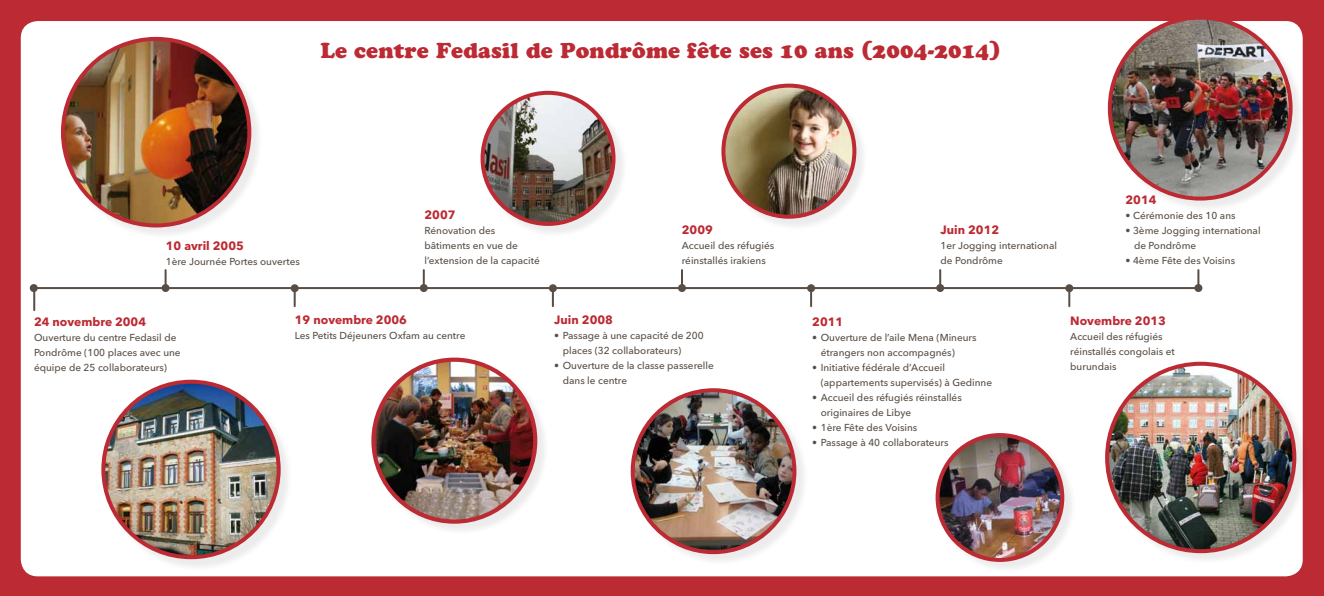
<style>
.page{position:relative;width:1324px;height:596px;background:#fff}
.page>*{position:absolute;margin:0;border:0;box-sizing:border-box;transform-origin:0 0}
.t1{font:21.5px "Cooper Black Std";letter-spacing:.01em;color:#bc2a33}
.t2{font:700 12px "Avenir Next LT Pro";color:#bc2a33}
.t3{font:500 10px/15px "Avenir Next LT Pro";color:#584e46}
.s1{font-weight:400}
</style>
<div class="page">
<div style="left:0;top:0;width:1324px;height:595px;background:#bc2a33"></div>
<div style="left:21px;top:21px;width:1282px;height:555px;background:#fff;border-radius:17px"></div>
<hr style="left:34px;top:287px;width:1162px;height:2px;background:#584e46">
<div style="left:30px;top:284px;width:8px;height:8px;background:#584e46;border-radius:50%"></div>
<hr style="left:33px;top:288px;width:2px;height:22px;background:#584e46">
<svg style="left:1197px;top:270px;width:2px;height:14px"></svg>
<div style="left:1194px;top:284px;width:8px;height:8px;background:#584e46;border-radius:50%"></div>
<svg style="left:1068px;top:292px;width:2px;height:14px"></svg>
<div style="left:1065px;top:284px;width:8px;height:8px;background:#584e46;border-radius:50%"></div>
<svg style="left:939px;top:270px;width:2px;height:14px"></svg>
<div style="left:936px;top:284px;width:8px;height:8px;background:#584e46;border-radius:50%"></div>
<svg style="left:810px;top:292px;width:2px;height:14px"></svg>
<div style="left:807px;top:284px;width:8px;height:8px;background:#584e46;border-radius:50%"></div>
<svg style="left:681px;top:270px;width:2px;height:14px"></svg>
<div style="left:678px;top:284px;width:8px;height:8px;background:#584e46;border-radius:50%"></div>
<svg style="left:552px;top:292px;width:2px;height:14px"></svg>
<div style="left:549px;top:284px;width:8px;height:8px;background:#584e46;border-radius:50%"></div>
<svg style="left:423px;top:270px;width:2px;height:14px"></svg>
<div style="left:420px;top:284px;width:8px;height:8px;background:#584e46;border-radius:50%"></div>
<svg style="left:294px;top:292px;width:2px;height:14px"></svg>
<div style="left:291px;top:284px;width:8px;height:8px;background:#584e46;border-radius:50%"></div>
<svg style="left:165px;top:270px;width:2px;height:14px"></svg>
<div style="left:162px;top:284px;width:8px;height:8px;background:#584e46;border-radius:50%"></div>
<div style="left:103px;top:381px;width:190px;height:190px;background:#000;opacity:.08"></div>
<img style="left:103px;top:381px;width:176px;height:176px;border-radius:88px">
<div style="left:101px;top:379px;width:180px;height:180px;border:4px solid #bc2a33;border-radius:50%"></div>
<div style="left:62px;top:38px;width:202px;height:202px;background:#000;opacity:.08"></div>
<img style="left:63px;top:39px;width:186px;height:186px;border-radius:93px">
<div style="left:61px;top:37px;width:190px;height:190px;border:4px solid #bc2a33;border-radius:50%"></div>
<div style="left:373px;top:359px;width:177px;height:176px;background:#000;opacity:.08"></div>
<img style="left:373px;top:359px;width:162px;height:162px;border-radius:81px">
<div style="left:371px;top:357px;width:166px;height:166px;border:4px solid #bc2a33;border-radius:50%"></div>
<div style="left:723px;top:85px;width:146px;height:146px;background:#000;opacity:.08"></div>
<img style="left:723px;top:86px;width:131px;height:130px;border-radius:65px">
<div style="left:721px;top:84px;width:135px;height:134px;border:4px solid #bc2a33;border-radius:50%"></div>
<div style="left:632px;top:389px;width:176px;height:177px;background:#000;opacity:.08"></div>
<img style="left:633px;top:390px;width:161px;height:161px;border-radius:81px">
<div style="left:631px;top:388px;width:165px;height:165px;border:4px solid #bc2a33;border-radius:50%"></div>
<div style="left:1106px;top:363px;width:202px;height:202px;background:#000;opacity:.08"></div>
<img style="left:1107px;top:363px;width:187px;height:188px;border-radius:94px">
<div style="left:1105px;top:361px;width:191px;height:192px;border:4px solid #bc2a33;border-radius:50%"></div>
<div style="left:937px;top:434px;width:140px;height:140px;background:#000;opacity:.08"></div>
<img style="left:937px;top:435px;width:125px;height:124px;border-radius:62px">
<div style="left:935px;top:433px;width:129px;height:128px;border:4px solid #bc2a33;border-radius:50%"></div>
<div style="left:1109px;top:17px;width:196px;height:196px;background:#000;opacity:.08"></div>
<img style="left:1110px;top:18px;width:180px;height:180px;border-radius:90px">
<div style="left:1108px;top:16px;width:184px;height:184px;border:4px solid #bc2a33;border-radius:50%"></div>
<div style="left:482px;top:92px;width:146px;height:146px;background:#000;opacity:.08"></div>
<img style="left:482px;top:93px;width:131px;height:131px;border-radius:65px">
<div style="left:480px;top:91px;width:135px;height:135px;border:4px solid #bc2a33;border-radius:50%"></div>
<h1 class="t1" style="left:320px;top:38px;width:682px">Le centre Fedasil de Pondrôme fête ses 10 ans (2004-2014)</h1>
<p class="t2" style="left:166px;top:238px;width:79px">10 avril 2005</p>
<p class="t3" style="left:166px;top:253px;width:136px">1ère Journée Portes ouvertes</p>
<p class="t2" style="left:424px;top:207px;width:33px">2007</p>
<p class="t3" style="left:424px;top:223px;width:117px">Rénovation des bâtiments en vue de l’extension de la capacité</p>
<p class="t2" style="left:682px;top:222px;width:33px">2009</p>
<p class="t3" style="left:682px;top:238px;width:94px">Accueil des réfugiés réinstallés irakiens</p>
<p class="t2" style="left:34px;top:314px;width:114px">24 novembre 2004</p>
<p class="t3" style="left:34px;top:330px;width:148px">Ouverture du centre Fedasil de<br>Pondrôme (100 places avec une équipe de 25 collaborateurs)</p>
<p class="t2" style="left:295px;top:312px;width:114px">19 novembre 2006</p>
<p class="t3" style="left:295px;top:327px;width:172px">Les Petits Déjeuners Oxfam au centre</p>
<p class="t2" style="left:554px;top:312px;width:60px">Juin 2008</p>
<p class="t3" style="left:563px;top:327px;width:143px;text-indent:-8px"><span class="s1">•</span> Passage à une capacité de 200 places (32 collaborateurs)</p>
<p class="t3" style="left:563px;top:357px;width:153px;text-indent:-8px"><span class="s1">•</span> Ouverture de la classe passerelle dans le centre</p>
<p class="t2" style="left:940px;top:222px;width:60px">Juin 2012</p>
<p class="t3" style="left:940px;top:238px;width:118px">1er Jogging international de Pondrôme</p>
<p class="t2" style="left:1125px;top:192px;width:33px">2014</p>
<p class="t3" style="left:1125px;top:208px;width:112px">• Cérémonie des 10 ans</p>
<p class="t3" style="left:1134px;top:223px;width:128px;text-indent:-8px">• 3ème Jogging international de Pondrôme</p>
<p class="t3" style="left:1125px;top:253px;width:111px">• 4ème Fête des Voisins</p>
<p class="t2" style="left:812px;top:314px;width:33px">2011</p>
<p class="t3" style="left:821px;top:330px;width:157px;text-indent:-8px"><span class="s1">•</span> Ouverture de l’aile Mena (Mineurs étrangers non accompagnés)</p>
<p class="t3" style="left:821px;top:360px;width:173px;text-indent:-8px"><span class="s1">•</span> Initiative fédérale d’Accueil (appartements supervisés) à Gedinne</p>
<p class="t3" style="left:821px;top:390px;width:143px;text-indent:-8px"><span class="s1">•</span> Accueil des réfugiés réinstallés originaires de Libye</p>
<p class="t3" style="left:812px;top:420px;width:107px"><span class="s1">•</span> 1ère Fête des Voisins</p>
<p class="t3" style="left:812px;top:435px;width:138px"><span class="s1">•</span> Passage à 40 collaborateurs</p>
<p class="t2" style="left:1070px;top:313px;width:97px">Novembre 2013</p>
<p class="t3" style="left:1070px;top:328px;width:106px">Accueil des réfugiés réinstallés congolais et burundais</p>
</div>
